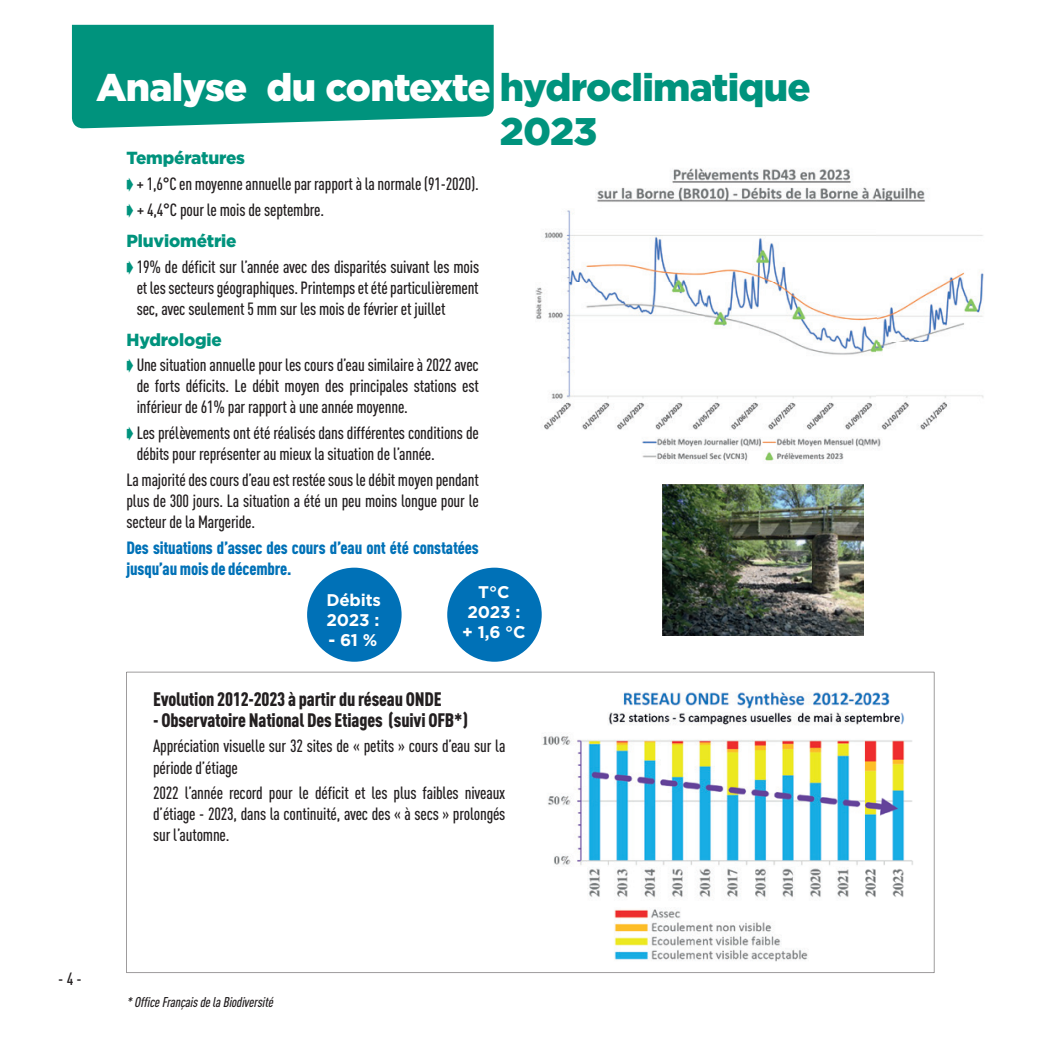
<style>
.page{position:relative;width:1042px;height:1042px;background:#fff}
.page>*{position:absolute;margin:0;border:0;box-sizing:border-box;transform-origin:0 0}
.t1{font:900 38.5px/43.8px "Gotham";letter-spacing:-.02em;color:#00937d}
.t2{font:900 19.25px "DIN Cond";letter-spacing:-.01em;color:#231f20}
.t3{font:500 17.5px/21px "DIN Cond";letter-spacing:-.01em;color:#231f20;text-align:justify}
.t4{font:900 17.5px/21px "DIN Cond";letter-spacing:-.01em;color:#0071b7}
.t5{font:900 17.5px "Gotham";letter-spacing:-.01em;color:#00937d}
.t6{font:700 16.97px/20.3px "Gotham";letter-spacing:-.01em;color:#fff;text-align:center}
.t7{font:italic 500 14px "DIN Cond";color:#231f20}
.s1{color:#fff}
.s2{color:#00937d}
</style>
<div class="page">
<svg style="left:126px;top:672px;width:808px;height:301px"></svg>
<div style="left:72px;top:25px;width:422px;height:103px;background:#00937d"></div>
<img style="left:541px;top:686px;width:378px;height:281px">
<img style="left:535px;top:168px;width:449px;height:293px">
<div style="left:447px;top:568px;width:95px;height:94px;background:#0071b7;border-radius:50%"></div>
<div style="left:307px;top:568px;width:94px;height:94px;background:#0071b7;border-radius:50%"></div>
<img style="left:662px;top:484px;width:201px;height:151px">
<h1 class="t1" style="left:500px;top:65px;width:312px;text-indent:-404px"><span class="s1">Analyse du contexte</span> hydroclimatique<br>2023</h1>
<p class="t5" style="left:126px;top:147px;width:120px">Températures</p>
<p class="t3" style="left:126px;top:170px;width:354px;line-height:25.9px"><span class="s2">➧</span> + 1,6°C en moyenne annuelle par rapport à la normale (91-2020). <span class="s2">➧</span> + 4,4°C pour le mois de septembre.</p>
<p class="t5" style="left:126px;top:230px;width:112px">Pluviométrie</p>
<p class="t3" style="left:137px;top:255px;width:344px;text-indent:-10px"><span class="s2">➧</span> 19% de déficit sur l’année avec des disparités suivant les mois et les secteurs géographiques. Printemps et été particulièrement sec, avec seulement 5 mm sur les mois de février et juillet</p>
<p class="t5" style="left:126px;top:329px;width:97px">Hydrologie</p>
<p class="t3" style="left:137px;top:354px;width:344px;text-indent:-10px"><span class="s2">➧</span> Une situation annuelle pour les cours d’eau similaire à 2022 avec de forts déficits. Le débit moyen des principales stations est inférieur de 61% par rapport à une année moyenne.</p>
<p class="t3" style="left:137px;top:422px;width:344px;text-indent:-10px"><span class="s2">➧</span> Les prélèvements ont été réalisés dans différentes conditions de débits pour représenter au mieux la situation de l’année.</p>
<p class="t3" style="left:126px;top:469px;width:354px">La majorité des cours d’eau est restée sous le débit moyen pendant plus de 300 jours. La situation a été un peu moins longue pour le secteur de la Margeride.</p>
<p class="t4" style="left:126px;top:537px;width:354px">Des situations d’assec des cours d’eau ont été constatées jusqu’au mois de décembre.</p>
<p class="t6" style="left:326px;top:589px;width:56px;text-align:left">Débits<br>2023 :</p>
<p class="t6" style="left:328px;top:630px;width:50px">- 61 %</p>
<p class="t6" style="left:462px;top:581px;width:65px">T°C<br>2023 : + 1,6 °C</p>
<p class="t2" style="left:153px;top:686px;width:290px">Evolution 2012-2023 à partir du réseau ONDE</p>
<p class="t2" style="left:153px;top:707px;width:316px">- Observatoire National Des Etiages (suivi OFB*)</p>
<p class="t3" style="left:153px;top:735px;width:354px">Appréciation visuelle sur 32 sites de « petits » cours d’eau sur la période d’étiage</p>
<p class="t3" style="left:153px;top:782px;width:354px">2022 l’année record pour le déficit et les plus faibles niveaux d’étiage - 2023, dans la continuité, avec des « à secs » prolongés sur l’automne.</p>
<p class="t3" style="left:58px;top:968px;width:25px">- 4 -</p>
<p class="t7" style="left:126px;top:994px;width:151px">*OfficeFrançaisdelaBiodiversité</p>
</div>
